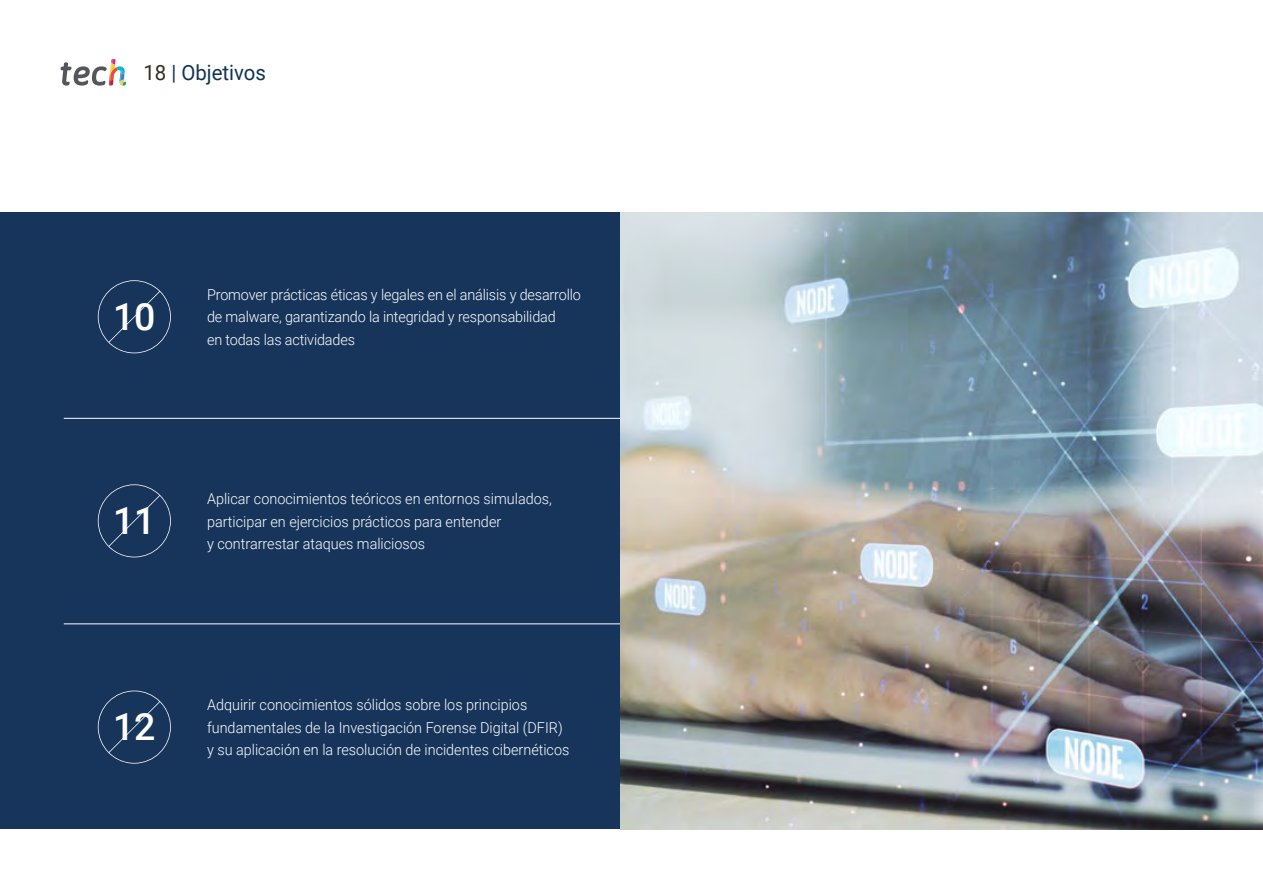
<style>
.page{position:relative;width:1263px;height:893px;background:#fff}
.page>*{position:absolute;margin:0;border:0;box-sizing:border-box;transform-origin:0 0}
.t1{font:500 37.5px "Roboto";color:#fff}
.t2{font:21px "Roboto";color:#123352}
.t3{font:300 15px/22.5px "Roboto";color:#fff;scale:.96 1}
.s1{color:#312e20}
</style>
<div class="page">
<div style="left:0;top:213px;width:621px;height:616px;background:#17355b"></div>
<svg style="left:98px;top:280px;width:73px;height:73px"></svg>
<svg style="left:98px;top:484px;width:73px;height:73px"></svg>
<svg style="left:98px;top:691px;width:73px;height:73px"></svg>
<hr style="left:64px;top:418px;width:1199px;height:1px;background:#fff">
<hr style="left:64px;top:624px;width:1199px;height:1px;background:#fff">
<img style="left:621px;top:213px;width:642px;height:616px">
<svg style="left:61px;top:59px;width:65px;height:27px"></svg>
<h2 class="t2" style="left:144px;top:57px;width:124px"><span class="s1">18</span> | Objetivos</h2>
<h1 class="t1" style="left:113px;top:290px;width:44px">10</h1>
<p class="t3" style="left:207px;top:283px;width:391px">Promover prácticas éticas y legales en el análisis y desarrollo de malware, garantizando la integridad y responsabilidad<br>en todas las actividades</p>
<h1 class="t1" style="left:113px;top:494px;width:44px">11</h1>
<p class="t3" style="left:207px;top:487px;width:361px">Aplicar conocimientos teóricos en entornos simulados, participar en ejercicios prácticos para entender<br>y contrarrestar ataques maliciosos</p>
<h1 class="t1" style="left:113px;top:700px;width:44px">12</h1>
<p class="t3" style="left:207px;top:693px;width:379px">Adquirir conocimientos sólidos sobre los principios fundamentales de la Investigación Forense Digital (DFIR) y su aplicación en la resolución de incidentes cibernéticos</p>
</div>
